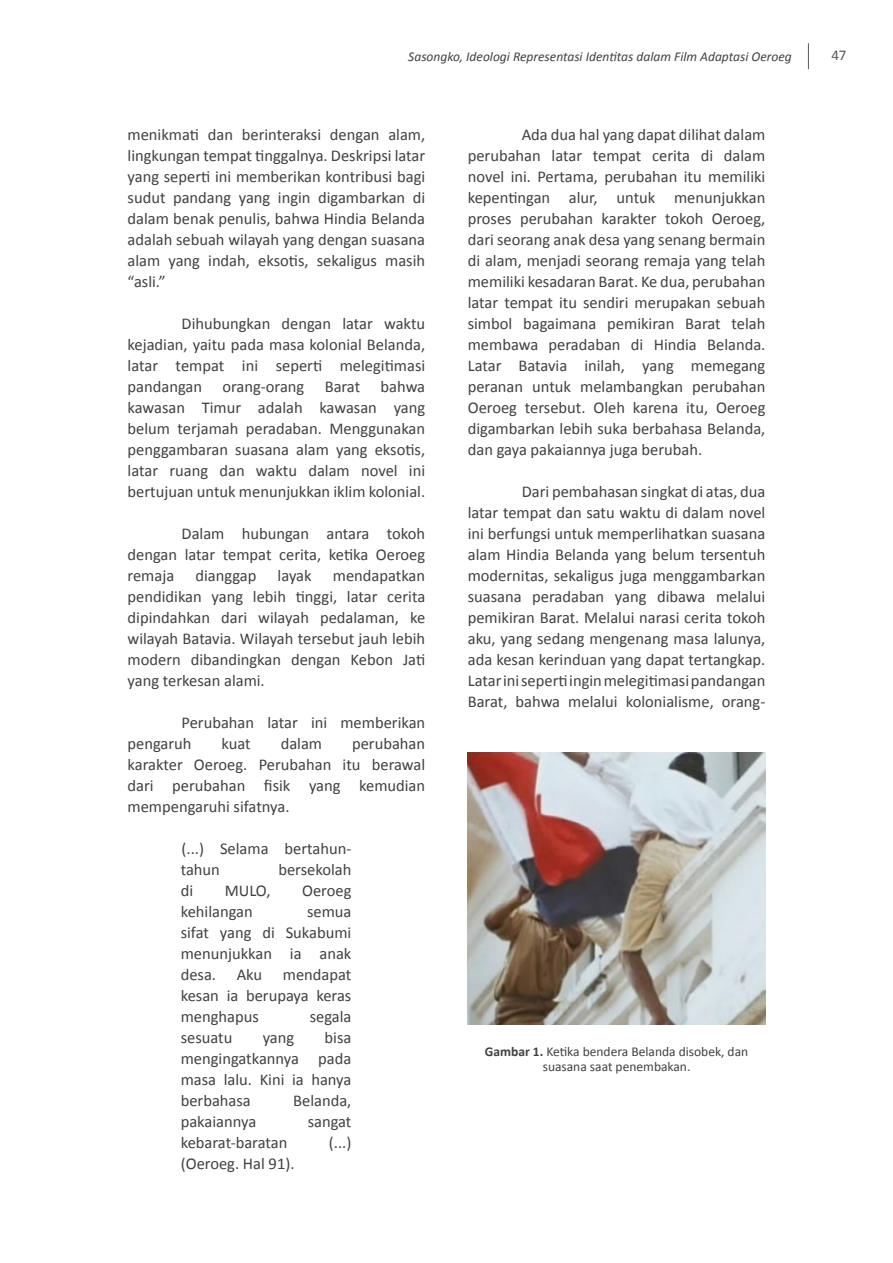
<style>
.page{position:relative;width:893px;height:1263px;background:#fff}
.page>*{position:absolute;margin:0;border:0;box-sizing:border-box;transform-origin:0 0}
.t1{font:16.5px/21px "Calibri";color:#414042;text-align:justify}
.t2{font:15px "Calibri";color:#58595b}
.t3{font:13.5px/15px "Calibri";color:#414042;text-align:center}
.t4{font:italic 13.5px "Calibri";color:#414042}
.s1{font-weight:700}
</style>
<div class="page">
<svg style="left:808px;top:43px;width:1px;height:26px"></svg>
<img style="left:468px;top:753px;width:297px;height:272px">
<p class="t4" style="left:408px;top:51px;width:385px">Sasongko, Ideologi Representasi Identitas dalam Film Adaptasi Oeroeg</p>
<p class="t1" style="left:128px;top:125px;width:299px">menikmati dan berinteraksi dengan alam, lingkungan tempat tinggalnya. Deskripsi latar yang seperti ini memberikan kontribusi bagi sudut pandang yang ingin digambarkan di dalam benak penulis, bahwa Hindia Belanda adalah sebuah wilayah yang dengan suasana alam yang indah, eksotis, sekaligus masih “asli.”</p>
<p class="t1" style="left:128px;top:314px;width:299px;text-indent:54px">Dihubungkan dengan latar waktu kejadian, yaitu pada masa kolonial Belanda, latar tempat ini seperti melegitimasi pandangan orang-orang Barat bahwa kawasan Timur adalah kawasan yang belum terjamah peradaban. Menggunakan penggambaran suasana alam yang eksotis, latar ruang dan waktu dalam novel ini bertujuan untuk menunjukkan iklim kolonial.</p>
<p class="t1" style="left:128px;top:524px;width:299px;text-indent:54px">Dalam hubungan antara tokoh dengan latar tempat cerita, ketika Oeroeg remaja</p>
<p class="t1" style="left:128px;top:566px;width:299px;text-indent:205px">mendapatkan pendidikan yang lebih tinggi, latar cerita dipindahkan dari wilayah pedalaman, ke wilayah Batavia. Wilayah tersebut jauh lebih modern dibandingkan dengan Kebon Jati yang terkesan alami.</p>
<p class="t1" style="left:128px;top:713px;width:299px;text-indent:54px">Perubahan latar ini memberikan pengaruh</p>
<p class="t1" style="left:195px;top:566px;width:62px">dianggap</p>
<p class="t1" style="left:278px;top:566px;width:36px">layak</p>
<p class="t1" style="left:128px;top:734px;width:299px;text-indent:225px">perubahan karakter Oeroeg. Perubahan itu berawal dari perubahan fisik yang kemudian mempengaruhi sifatnya.</p>
<p class="t1" style="left:181px;top:839px;width:172px">(...) Selama bertahun&shy;tahun</p>
<p class="t1" style="left:222px;top:734px;width:31px">kuat</p>
<p class="t1" style="left:281px;top:734px;width:43px">dalam</p>
<p class="t1" style="left:278px;top:860px;width:74px">bersekolah</p>
<p class="t1" style="left:181px;top:881px;width:14px">di</p>
<p class="t1" style="left:225px;top:881px;width:47px">MULO,</p>
<p class="t1" style="left:302px;top:881px;width:51px">Oeroeg</p>
<p class="t1" style="left:181px;top:902px;width:74px">kehilangan</p>
<p class="t1" style="left:181px;top:902px;width:172px;text-indent:126px">semua sifat yang di Sukabumi menunjukkan ia anak desa. Aku mendapat kesan ia berupaya keras menghapus</p>
<p class="t1" style="left:310px;top:1007px;width:43px">segala</p>
<p class="t1" style="left:181px;top:1028px;width:172px;text-indent:144px">bisa mengingatkannya pada masa lalu. Kini ia hanya berbahasa</p>
<p class="t1" style="left:181px;top:1028px;width:53px">sesuatu</p>
<p class="t1" style="left:263px;top:1028px;width:33px">yang</p>
<p class="t1" style="left:293px;top:1091px;width:60px">Belanda,</p>
<p class="t1" style="left:181px;top:1112px;width:77px">pakaiannya</p>
<p class="t1" style="left:308px;top:1112px;width:45px">sangat</p>
<p class="t1" style="left:181px;top:1133px;width:108px">kebarat-baratan</p>
<p class="t1" style="left:329px;top:1133px;width:24px">(...)</p>
<p class="t1" style="left:181px;top:1154px;width:115px">(Oeroeg. Hal 91).</p>
<p class="t1" style="left:468px;top:125px;width:299px;text-indent:54px">Ada dua hal yang dapat dilihat dalam perubahan latar tempat cerita di dalam novel ini. Pertama, perubahan itu memiliki kepentingan alur, untuk menunjukkan proses perubahan karakter tokoh Oeroeg, dari seorang anak desa yang senang bermain di alam, menjadi seorang remaja yang telah memiliki kesadaran Barat. Ke dua, perubahan latar tempat itu sendiri merupakan sebuah simbol bagaimana pemikiran Barat telah membawa peradaban di Hindia Belanda.<br>Latar Batavia inilah, yang memegang peranan untuk melambangkan perubahan Oeroeg tersebut. Oleh karena itu, Oeroeg digambarkan lebih suka berbahasa Belanda, dan gaya pakaiannya juga berubah.</p>
<p class="t1" style="left:468px;top:483px;width:299px;text-indent:54px">Dari pembahasan singkat di atas, dua latar tempat dan satu waktu di dalam novel ini berfungsi untuk memperlihatkan suasana alam Hindia Belanda yang belum tersentuh modernitas, sekaligus juga menggambarkan suasana peradaban yang dibawa melalui pemikiran Barat. Melalui narasi cerita tokoh aku, yang sedang mengenang masa lalunya, ada kesan kerinduan yang dapat tertangkap.<br>Latar ini seperti ingin melegitimasi pandangan Barat, bahwa melalui kolonialisme, orang-</p>
<p class="t3" style="left:485px;top:1045px;width:265px"><span class="s1">Gambar 1.</span> Ketika bendera Belanda disobek, dan suasana saat penembakan.</p>
<p class="t2" style="left:831px;top:48px;width:17px">47</p>
</div>
